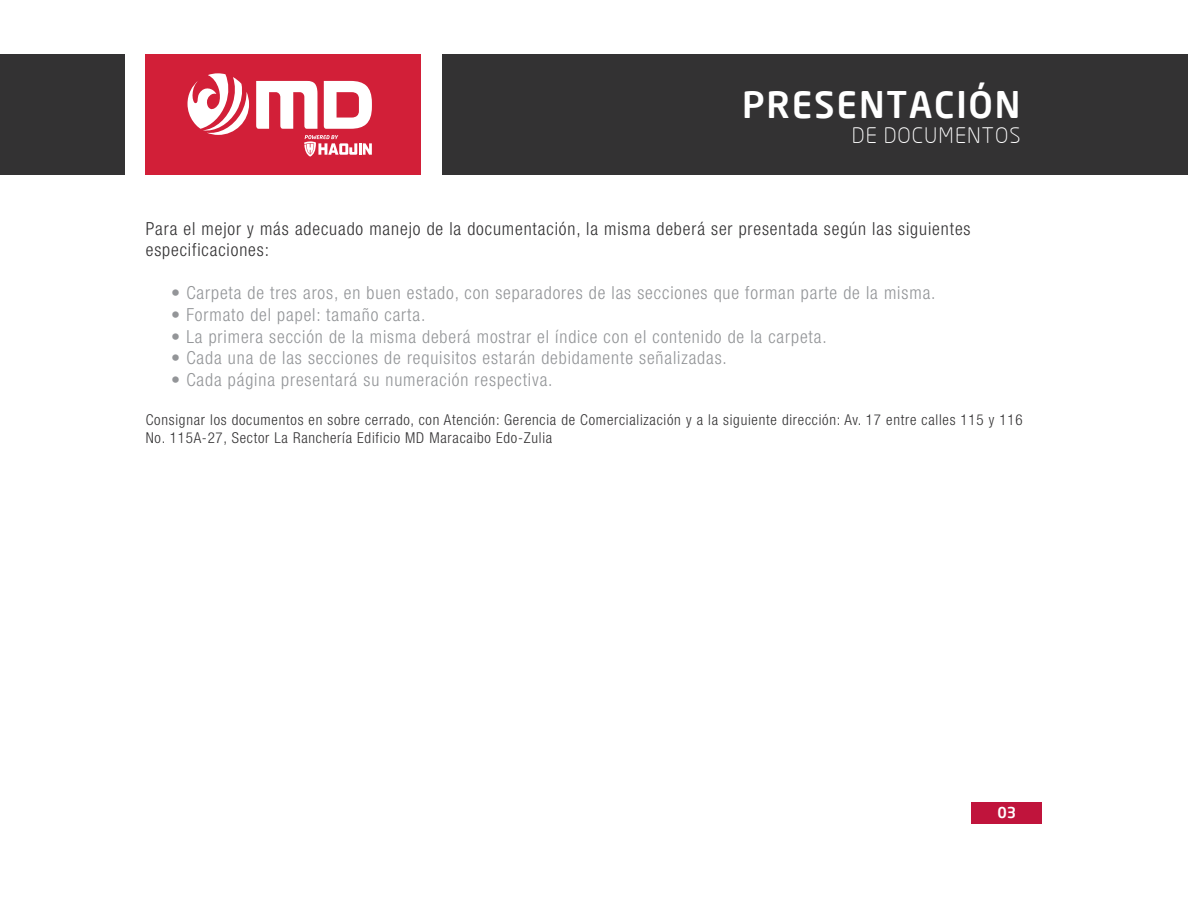
<style>
.page{position:relative;width:1188px;height:918px;background:#fff}
.page>*{position:absolute;margin:0;border:0;box-sizing:border-box;transform-origin:0 0}
.t1{font:500 36px "Neo Sans";letter-spacing:.05em;color:#fff}
.t2{font:300 21px "Neo Sans";letter-spacing:.05em;color:#fff}
.t3{font:300 condensed 18px "Helvetica Neue";letter-spacing:.05em;color:#939598}
.t4{font:300 condensed 18px/21.6px "Helvetica Neue";letter-spacing:.05em;color:#333233}
.t5{font:300 condensed 15px/18px "Helvetica Neue";letter-spacing:.05em;color:#333233}
.t6{font:500 15px "Neo Sans";color:#fff}
</style>
<div class="page">
<div style="left:442px;top:54px;width:746px;height:120px;background:#333233"></div>
<div style="left:146px;top:54px;width:275px;height:120px;background:#d21f38"></div>
<div style="left:0;top:54px;width:125px;height:120px;background:#333233"></div>
<svg style="left:256px;top:81px;width:61px;height:48px"></svg>
<svg style="left:188px;top:73px;width:61px;height:62px"></svg>
<svg style="left:324px;top:81px;width:48px;height:48px"></svg>
<svg style="left:304px;top:135px;width:68px;height:22px"></svg>
<div style="left:972px;top:802px;width:70px;height:21px;background:#c0143c"></div>
<p class="t1" style="left:742px;top:82px;width:280px">PRESENTACIÓN</p>
<p class="t2" style="left:852px;top:123px;width:170px">DE DOCUMENTOS</p>
<p class="t4" style="left:146px;top:217px;width:826px">Para el mejor y más adecuado manejo de la documentación, la misma deberá ser presentada según las siguientes especificaciones:</p>
<p class="t3" style="left:171px;top:283px;width:766px">• Carpeta de tres aros, en buen estado, con separadores de las secciones que forman parte de la misma.</p>
<p class="t3" style="left:171px;top:304px;width:256px">• Formato del papel: tamaño carta.</p>
<p class="t3" style="left:171px;top:326px;width:657px">• La primera sección de la misma deberá mostrar el índice con el contenido de la carpeta.</p>
<p class="t3" style="left:171px;top:347px;width:557px">• Cada una de las secciones de requisitos estarán debidamente señalizadas.</p>
<p class="t3" style="left:171px;top:369px;width:383px">• Cada página presentará su numeración respectiva.</p>
<p class="t5" style="left:146px;top:411px;width:878px">Consignar los documentos en sobre cerrado, con Atención: Gerencia de Comercialización y a la siguiente dirección: Av. 17 entre calles 115 y 116<br>No. 115A-27, Sector La Ranchería Edificio MD Maracaibo Edo-Zulia</p>
<p class="t6" style="left:998px;top:803px;width:20px">03</p>
</div>
